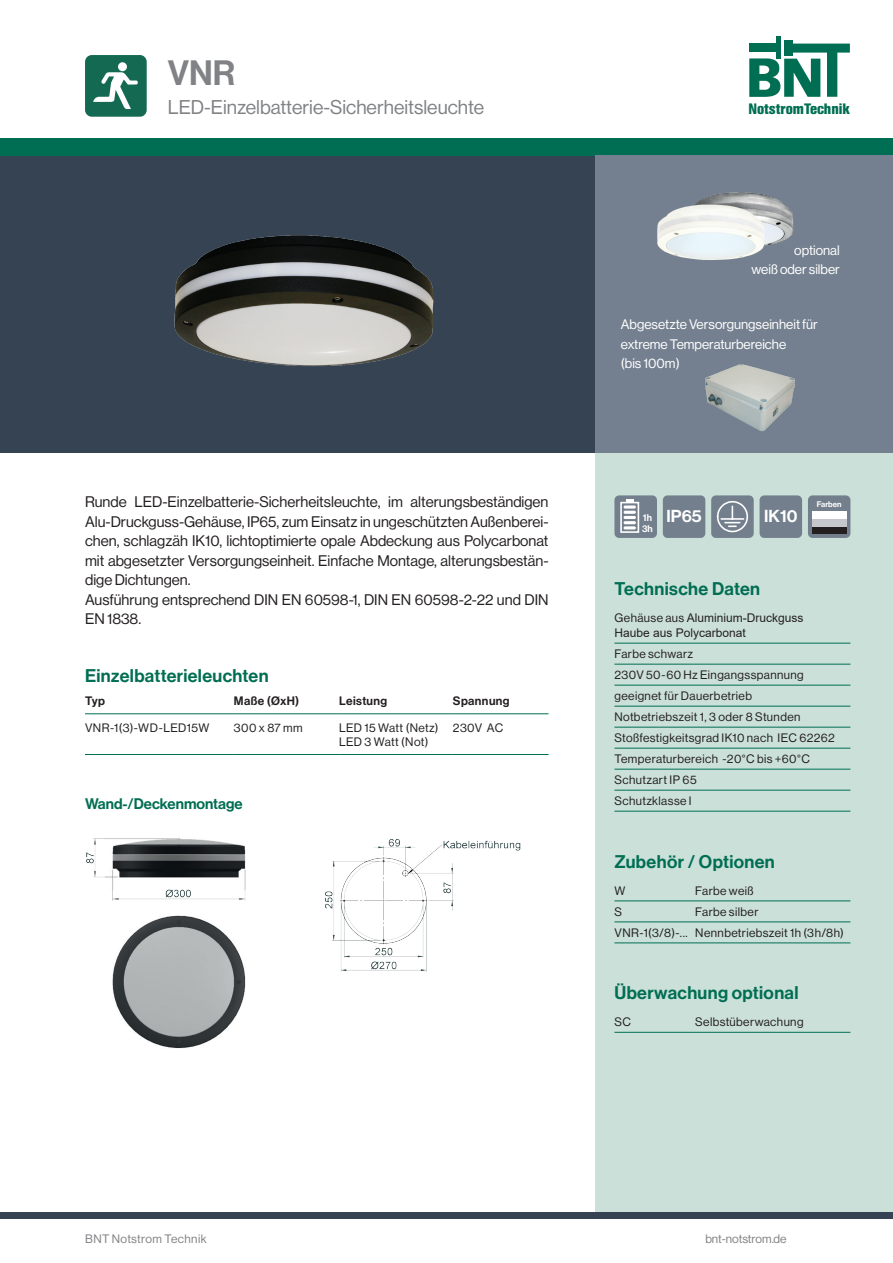
<style>
.page{position:relative;width:893px;height:1263px;background:#fff}
.page>*{position:absolute;margin:0;border:0;box-sizing:border-box;transform-origin:0 0}
.t1{font:34.5px "N Haas Grotesk DS Std 65 Md";color:#808285}
.t2{font:19.5px "N Haas Grotesk DS Std 55 Rg";color:#808285}
.t3{font:18px "N Haas Grotesk DS Std 65 Md";letter-spacing:.02em;color:#006e53}
.t4{font:16.95px "N Haas Grotesk DS Std 65 Md";color:#fff}
.t5{font:15px/19.5px "N Haas Grotesk DS Std 55 Rg";color:#231f20}
.t6{font:15px "N Haas Grotesk DS Std 65 Md";color:#006e53}
.t7{font:700 15px "Helvetica Con BQ";color:#006e53}
.t8{font:13.5px/19.5px "N Haas Grotesk DS Std 55 Rg";color:#fff}
.t9{font:12px/21px "N Haas Grotesk DS Std 55 Rg";letter-spacing:.035em;color:#231f20}
.t10{font:12px/14.4px "Arial";color:#231f20}
.t11{font:12px "N Haas Grotesk DS Std 55 Rg";letter-spacing:.015em;color:#808285}
.t12{font:12px "N Haas Grotesk DS Std 65 Md";letter-spacing:.035em;color:#231f20}
.t13{font:9.6px/11.6px "N Haas Grotesk DS Std 65 Md";color:#fff}
.t14{font:7.95px "N Haas Grotesk DS Std 65 Md";color:#fff}
.s1{font-family:"N Haas Grotesk DS Std 55 Rg"}
</style>
<div class="page">
<div style="left:0;top:155px;width:595px;height:298px;background:#364352"></div>
<div style="left:0;top:138px;width:893px;height:17px;background:#006e53"></div>
<div style="left:595px;top:453px;width:298px;height:762px;background:#cbe0d9"></div>
<svg style="left:749px;top:44px;width:101px;height:53px"></svg>
<div style="left:784px;top:40px;width:9px;height:16px;background:#006e53"></div>
<div style="left:749px;top:43px;width:31px;height:9px;background:#006e53"></div>
<hr style="left:776px;top:36px;width:4px;height:23px;background:#006e53">
<div style="left:0;top:1212px;width:893px;height:6px;background:#364352"></div>
<div style="left:86px;top:56px;width:59px;height:59px;background:#136952;border-radius:5px"></div>
<div style="left:85px;top:55px;width:62px;height:62px;border:3px solid #136952;border-radius:5px"></div>
<div style="left:118px;top:62px;width:9px;height:9px;background:#fff;border-radius:50%"></div>
<svg style="left:93px;top:72px;width:45px;height:37px"></svg>
<div style="left:595px;top:155px;width:298px;height:298px;background:#74808f"></div>
<hr style="left:614px;top:643px;width:236px;height:1px;background:#006e53">
<hr style="left:614px;top:664px;width:236px;height:1px;background:#006e53">
<hr style="left:614px;top:685px;width:236px;height:1px;background:#006e53">
<hr style="left:614px;top:706px;width:236px;height:1px;background:#006e53">
<hr style="left:614px;top:727px;width:236px;height:1px;background:#006e53">
<hr style="left:614px;top:748px;width:236px;height:1px;background:#006e53">
<hr style="left:614px;top:769px;width:236px;height:1px;background:#006e53">
<hr style="left:614px;top:790px;width:236px;height:1px;background:#006e53">
<hr style="left:614px;top:811px;width:236px;height:1px;background:#006e53">
<hr style="left:85px;top:713px;width:149px;height:1px;background:#006e53">
<hr style="left:234px;top:713px;width:105px;height:1px;background:#006e53">
<hr style="left:339px;top:713px;width:114px;height:1px;background:#006e53">
<hr style="left:453px;top:713px;width:96px;height:1px;background:#006e53">
<hr style="left:85px;top:754px;width:149px;height:1px;background:#006e53">
<hr style="left:234px;top:754px;width:105px;height:1px;background:#006e53">
<hr style="left:339px;top:754px;width:114px;height:1px;background:#006e53">
<hr style="left:453px;top:754px;width:96px;height:1px;background:#006e53">
<img style="left:705px;top:364px;width:90px;height:67px">
<hr style="left:614px;top:900px;width:236px;height:1px;background:#006e53">
<hr style="left:614px;top:921px;width:236px;height:1px;background:#006e53">
<hr style="left:614px;top:942px;width:236px;height:1px;background:#006e53">
<img style="left:174px;top:235px;width:260px;height:131px">
<img style="left:325px;top:839px;width:196px;height:133px">
<img style="left:86px;top:838px;width:160px;height:211px">
<img style="left:701px;top:192px;width:92px;height:53px">
<img style="left:657px;top:200px;width:111px;height:60px">
<hr style="left:614px;top:1032px;width:236px;height:1px;background:#006e53">
<div style="left:615px;top:496px;width:41px;height:41px;background:#747f8e;border-radius:4px"></div>
<div style="left:614px;top:495px;width:43px;height:43px;border:2px solid #747f8e;border-radius:4px"></div>
<svg style="left:624px;top:505px;width:12px;height:4px"></svg>
<div style="left:620px;top:502px;width:19px;height:31px;border:2px solid #fff"></div>
<svg style="left:626px;top:499px;width:8px;height:4px"></svg>
<svg style="left:624px;top:511px;width:12px;height:18px"></svg>
<div style="left:809px;top:496px;width:40px;height:41px;background:#747f8e;border-radius:4px"></div>
<div style="left:808px;top:495px;width:42px;height:43px;border:2px solid #747f8e;border-radius:4px"></div>
<div style="left:812px;top:512px;width:34px;height:7px;background:#fff"></div>
<div style="left:812px;top:526px;width:34px;height:8px;background:#231f20"></div>
<div style="left:812px;top:519px;width:34px;height:7px;background:#c4c8cc"></div>
<div style="left:664px;top:496px;width:40px;height:41px;background:#747f8e;border-radius:4px"></div>
<div style="left:663px;top:495px;width:42px;height:43px;border:2px solid #747f8e;border-radius:4px"></div>
<div style="left:712px;top:496px;width:41px;height:41px;background:#747f8e;border-radius:4px"></div>
<div style="left:711px;top:495px;width:43px;height:43px;border:2px solid #747f8e;border-radius:4px"></div>
<svg style="left:716px;top:501px;width:33px;height:32px"></svg>
<div style="left:761px;top:496px;width:40px;height:41px;background:#747f8e;border-radius:4px"></div>
<div style="left:760px;top:495px;width:42px;height:43px;border:2px solid #747f8e;border-radius:4px"></div>
<h1 class="t1" style="left:168px;top:53px;width:69px">VNR</h1>
<h2 class="t2" style="left:168px;top:96px;width:318px">LED-Einzelbatterie-Sicherheitsleuchte</h2>
<p class="t5" style="left:85px;top:492px;width:465px">Runde LED-Einzelbatterie-Sicherheitsleuchte, im alterungsbeständigen Alu-Druckguss-Gehäuse, IP65, zum Einsatz in ungeschützten Außenberei&shy;chen, schlagzäh IK10, lichtoptimierte opale Abdeckung aus Polycarbonat mit abgesetzter Versorgungseinheit. Einfache Montage, alterungsbestän&shy;dige Dichtungen.<br>Ausführung entsprechend DIN EN 60598-1, DIN EN 60598-2-22 und DIN EN 1838.</p>
<p class="t3" style="left:85px;top:665px;width:185px">Einzelbatterieleuchten</p>
<p class="t12" style="left:85px;top:694px;width:21px">Typ</p>
<p class="t12" style="left:234px;top:694px;width:67px">Maße (ØxH)</p>
<p class="t12" style="left:339px;top:694px;width:50px">Leistung</p>
<p class="t12" style="left:453px;top:694px;width:58px">Spannung</p>
<p class="t9" style="left:85px;top:717px;width:126px">VNR-1(3)-WD-LED15W</p>
<p class="t9" style="left:234px;top:717px;width:70px">300 x 87 mm</p>
<p class="t9" style="left:339px;top:720px;width:101px;line-height:14.4px">LED 15 Watt (Netz)<br>LED 3 Watt (Not)</p>
<p class="t9" style="left:453px;top:717px;width:52px">230V AC</p>
<p class="t6" style="left:85px;top:795px;width:159px">Wand-/Deckenmontage</p>
<p class="t7" style="left:748px;top:100px;width:103px">NotstromTechnik</p>
<p class="t8" style="left:751px;top:241px;width:90px;text-align:right">optional<br>weiß oder silber</p>
<p class="t8" style="left:621px;top:315px;width:199px">Abgesetzte Versorgungseinheit für extreme Temperaturbereiche<br>(bis 100m)</p>
<p class="t13" style="left:642px;top:512px;width:12px">1h<br>3h</p>
<p class="t4" style="left:667px;top:506px;width:37px">IP65</p>
<p class="t4" style="left:764px;top:506px;width:35px">IK10</p>
<p class="t14" style="left:817px;top:500px;width:26px">Farben</p>
<p class="t3" style="left:614px;top:579px;width:147px">Technische Daten</p>
<p class="t10" style="left:614px;top:611px;width:190px"><span class="s1">Gehäuse aus</span> Aluminium-Druckguss<br>Haube aus Polycarbonat</p>
<p class="t9" style="left:614px;top:643px;width:222px">Farbe schwarz<br>230V 50-60 Hz Eingangsspannung geeignet für Dauerbetrieb<br>Notbetriebszeit 1, 3 oder 8 Stunden<br>Stoßfestigkeitsgrad IK10 nach IEC 62262<br>Temperaturbereich -20°C bis +60°C<br>Schutzart IP 65<br>Schutzklasse I</p>
<p class="t3" style="left:614px;top:851px;width:162px">Zubehör / Optionen</p>
<p class="t9" style="left:614px;top:880px;width:12px">W</p>
<p class="t9" style="left:695px;top:880px;width:60px">Farbe weiß</p>
<p class="t9" style="left:614px;top:901px;width:9px">S</p>
<p class="t9" style="left:614px;top:901px;width:231px;text-align:center">Farbe silber<br>VNR-1(3/8)-... Nennbetriebszeit 1h (3h/8h)</p>
<p class="t3" style="left:614px;top:982px;width:185px">Überwachung optional</p>
<p class="t9" style="left:614px;top:1011px;width:18px">SC</p>
<p class="t9" style="left:695px;top:1011px;width:110px">Selbstüberwachung</p>
<p class="t11" style="left:85px;top:1231px;width:123px">BNT Notstrom Technik</p>
<p class="t11" style="left:705px;top:1231px;width:83px">bnt-notstrom.de</p>
</div>
